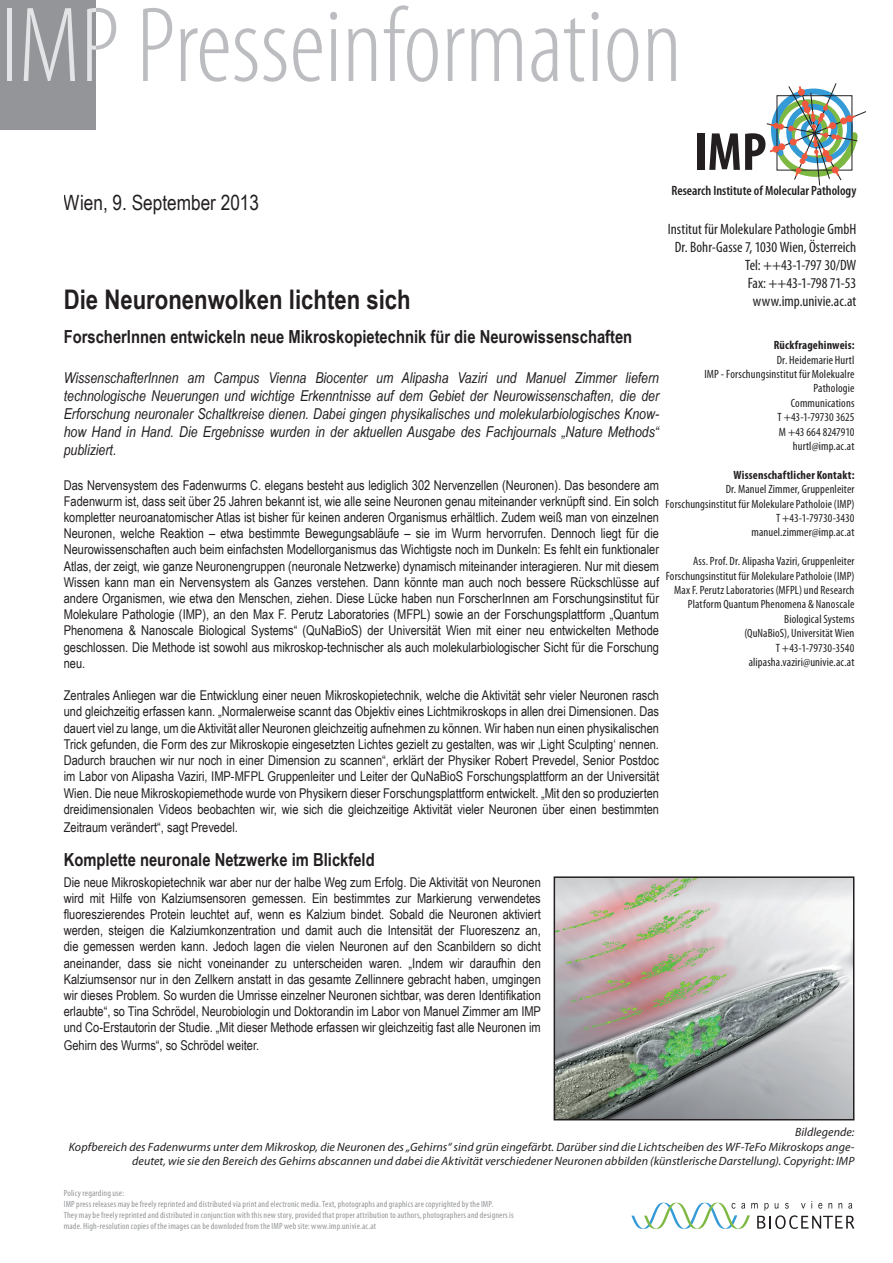
<style>
.page{position:relative;width:893px;height:1263px;background:#fff}
.page>*{position:absolute;margin:0;border:0;box-sizing:border-box;transform-origin:0 0}
.t1{font:300 condensed 108px "Myriad Pro";color:#bcbdc0}
.t2{font:700 condensed 54px "Myriad Pro";color:#231f20}
.t3{font:700 27px "Arial Narrow";color:#231f20}
.t4{font:21px "Arial Narrow";color:#231f20}
.t5{font:700 18px "Arial Narrow";color:#231f20}
.t6{font:italic 15px/18px "Arial Narrow";color:#231f20;text-align:justify}
.t7{font:condensed 15px/18px "Myriad Pro";letter-spacing:.005em;color:#231f20;text-align:right}
.t8{font:13.5px/16.2px "Arial Narrow";color:#231f20;text-align:justify}
.t9{font:600 condensed 13.5px "Myriad Pro";color:#231f20}
.t10{font:condensed 12px/14.4px "Myriad Pro";letter-spacing:.01em;color:#231f20;text-align:right}
.t11{font:italic 12px/14.4px "Myriad Pro";letter-spacing:.005em;color:#231f20;text-align:right}
.t12{font:700 condensed 12px "Myriad Pro";letter-spacing:.015em;color:#231f20}
.t13{font:condensed 9px/10.8px "Myriad Pro";letter-spacing:.02em;color:#939598}
</style>
<div class="page">
<svg style="left:767px;top:83px;width:99px;height:102px"></svg>
<div style="left:0;top:0;width:96px;height:130px;background:#939598"></div>
<svg style="left:631px;top:1201px;width:223px;height:28px"></svg>
<img style="left:557px;top:879px;width:294px;height:238px">
<div style="left:554px;top:876px;width:300px;height:244px;border:2px solid #231f20"></div>
<h1 class="t1" style="left:0;top:-12px;width:684px">IMP Presseinformation</h1>
<h3 class="t4" style="left:64px;top:187px;width:197px">Wien, 9. September 2013</h3>
<h2 class="t2" style="left:694px;top:122px;width:74px">IMP</h2>
<p class="t9" style="left:671px;top:183px;width:186px">Research Institute of Molecular Pathology</p>
<p class="t7" style="left:668px;top:220px;width:190px">Institut für Molekulare Pathologie GmbH<br>Dr. Bohr-Gasse 7, 1030 Wien, Österreich<br>Tel: ++43-1-797 30/DW<br>Fax: ++43-1-798 71-53 www.imp.univie.ac.at</p>
<h3 class="t3" style="left:64px;top:279px;width:348px">Die Neuronenwolken lichten sich</h3>
<h3 class="t5" style="left:64px;top:323px;width:570px">ForscherInnen entwickeln neue Mikroskopietechnik für die Neurowissenschaften</h3>
<p class="t6" style="left:64px;top:369px;width:597px">WissenschafterInnen am Campus Vienna Biocenter um Alipasha Vaziri und Manuel Zimmer liefern technologische Neuerungen und wichtige Erkenntnisse auf dem Gebiet der Neurowissenschaften, die der Erforschung neuronaler Schaltkreise dienen. Dabei gingen physikalisches und molekularbiologisches Know&shy;how Hand in Hand. Die Ergebnisse wurden in der aktuellen Ausgabe des Fachjournals „Nature Methods“ publiziert.</p>
<p class="t8" style="left:64px;top:476px;width:597px">Das Nervensystem des Fadenwurms C. elegans besteht aus lediglich 302 Nervenzellen (Neuronen). Das besondere am Fadenwurm ist, dass seit über 25 Jahren bekannt ist, wie alle seine Neuronen genau miteinander verknüpft sind. Ein solch kompletter neuroanatomischer Atlas ist bisher für keinen anderen Organismus erhältlich. Zudem weiß man von einzelnen Neuronen, welche Reaktion – etwa bestimmte Bewegungsabläufe – sie im Wurm hervorrufen. Dennoch liegt für die Neurowissenschaften auch beim einfachsten Modellorganismus das Wichtigste noch im Dunkeln: Es fehlt ein funktionaler Atlas, der zeigt, wie ganze Neuronengruppen (neuronale Netzwerke) dynamisch miteinander interagieren. Nur mit diesem Wissen kann man ein Nervensystem als Ganzes verstehen. Dann könnte man auch noch bessere Rückschlüsse auf andere Organismen, wie etwa den Menschen, ziehen. Diese Lücke haben nun ForscherInnen am Forschungsinstitut für Molekulare Pathologie (IMP), an den Max F. Perutz Laboratories (MFPL) sowie an der Forschungsplattform „Quantum Phenomena &amp; Nanoscale Biological Systems“ (QuNaBioS) der Universität Wien mit einer neu entwickelten Methode geschlossen. Die Methode ist sowohl aus mikroskop-technischer als auch molekularbiologischer Sicht für die Forschung neu.</p>
<p class="t8" style="left:64px;top:687px;width:597px">Zentrales Anliegen war die Entwicklung einer neuen Mikroskopietechnik, welche die Aktivität sehr vieler Neuronen rasch und gleichzeitig erfassen kann. „Normalerweise scannt das Objektiv eines Lichtmikroskops in allen drei Dimensionen. Das dauert viel zu lange, um die Aktivität aller Neuronen gleichzeitig aufnehmen zu können. Wir haben nun einen physikalischen Trick gefunden, die Form des zur Mikroskopie eingesetzten Lichtes gezielt zu gestalten, was wir ‚Light Sculpting‘ nennen.<br>Dadurch brauchen wir nur noch in einer Dimension zu scannen“, erklärt der Physiker Robert Prevedel, Senior Postdoc im Labor von Alipasha Vaziri, IMP-MFPL Gruppenleiter und Leiter der QuNaBioS Forschungsplattform an der Universität Wien. Die neue Mikroskopiemethode wurde von Physikern dieser Forschungsplattform entwickelt. „Mit den so produzierten dreidimensionalen Videos beobachten wir, wie sich die gleichzeitige Aktivität vieler Neuronen über einen bestimmten</p>
<p class="t8" style="left:64px;top:818px;width:176px">Zeitraum verändert“, sagt Prevedel.</p>
<h3 class="t5" style="left:64px;top:846px;width:312px">Komplette neuronale Netzwerke im Blickfeld</h3>
<p class="t8" style="left:64px;top:873px;width:479px">Die neue Mikroskopietechnik war aber nur der halbe Weg zum Erfolg. Die Aktivität von Neuronen wird mit Hilfe von Kalziumsensoren gemessen. Ein bestimmtes zur Markierung verwendetes fluoreszierendes Protein leuchtet auf, wenn es Kalzium bindet. Sobald die Neuronen aktiviert werden, steigen die Kalziumkonzentration und damit auch die Intensität der Fluoreszenz an, die gemessen werden kann. Jedoch lagen die vielen Neuronen auf den Scanbildern so dicht aneinander, dass sie nicht voneinander zu unterscheiden waren. „Indem wir daraufhin den Kalziumsensor nur in den Zellkern anstatt in das gesamte Zellinnere gebracht haben, umgingen wir dieses Problem. So wurden die Umrisse einzelner Neuronen sichtbar, was deren Identifikation erlaubte“, so Tina Schrödel, Neurobiologin und Doktorandin im Labor von Manuel Zimmer am IMP und Co-Erstautorin der Studie. „Mit dieser Methode erfassen wir gleichzeitig fast alle Neuronen im</p>
<p class="t8" style="left:64px;top:1037px;width:197px">Gehirn des Wurms“, so Schrödel weiter.</p>
<p class="t12" style="left:774px;top:339px;width:82px">Rückfragehinweis:</p>
<p class="t10" style="left:704px;top:353px;width:152px">Dr. Heidemarie Hurtl<br>IMP - Forschungsinstitut für Molekualre<br>Pathologie<br>Communications<br>T +43-1-79730 3625<br>M +43 664 8247910<br>hurtl@imp.ac.at</p>
<p class="t12" style="left:733px;top:468px;width:122px">Wissenschaftlicher Kontakt:</p>
<p class="t10" style="left:666px;top:482px;width:190px">Dr. Manuel Zimmer, Gruppenleiter Forschungsinstitut für Molekulare Patholoie (IMP)<br>T +43-1-79730-3430<br>manuel.zimmer@imp.ac.at</p>
<p class="t10" style="left:666px;top:554px;width:190px">Ass. Prof. Dr. Alipasha Vaziri, Gruppenleiter Forschungsinstitut für Molekulare Patholoie (IMP)<br>Max F. Perutz Laboratories (MFPL) und Research Platform Quantum Phenomena &amp; Nanoscale Biological Systems<br>(QuNaBioS), Universität Wien<br>T +43-1-79730-3540<br>alipasha.vaziri@univie.ac.at</p>
<p class="t11" style="left:69px;top:1125px;width:787px">Bildlegende:<br>Kopfbereich des Fadenwurms unter dem Mikroskop, die Neuronen des „Gehirns“ sind grün eingefärbt. Darüber sind die Lichtscheiben des WF-TeFo Mikroskops ange&shy;deutet, wie sie den Bereich des Gehirns abscannen und dabei die Aktivität verschiedener Neuronen abbilden (künstlerische Darstellung). Copyright: IMP</p>
<p class="t13" style="left:64px;top:1188px;width:451px">Policy regarding use:<br>IMP press releases may be freely reprinted and distributed via print and electronic media. Text, photographs and graphics are copyrighted by the IMP.<br>They may be freely reprinted and distributed in conjunction with this new story, provided that proper attribution to authors, photographers and designers is made. High-resolution copies of the images can be downloded from the IMP web site: www.imp.univie.ac.at</p>
</div>
